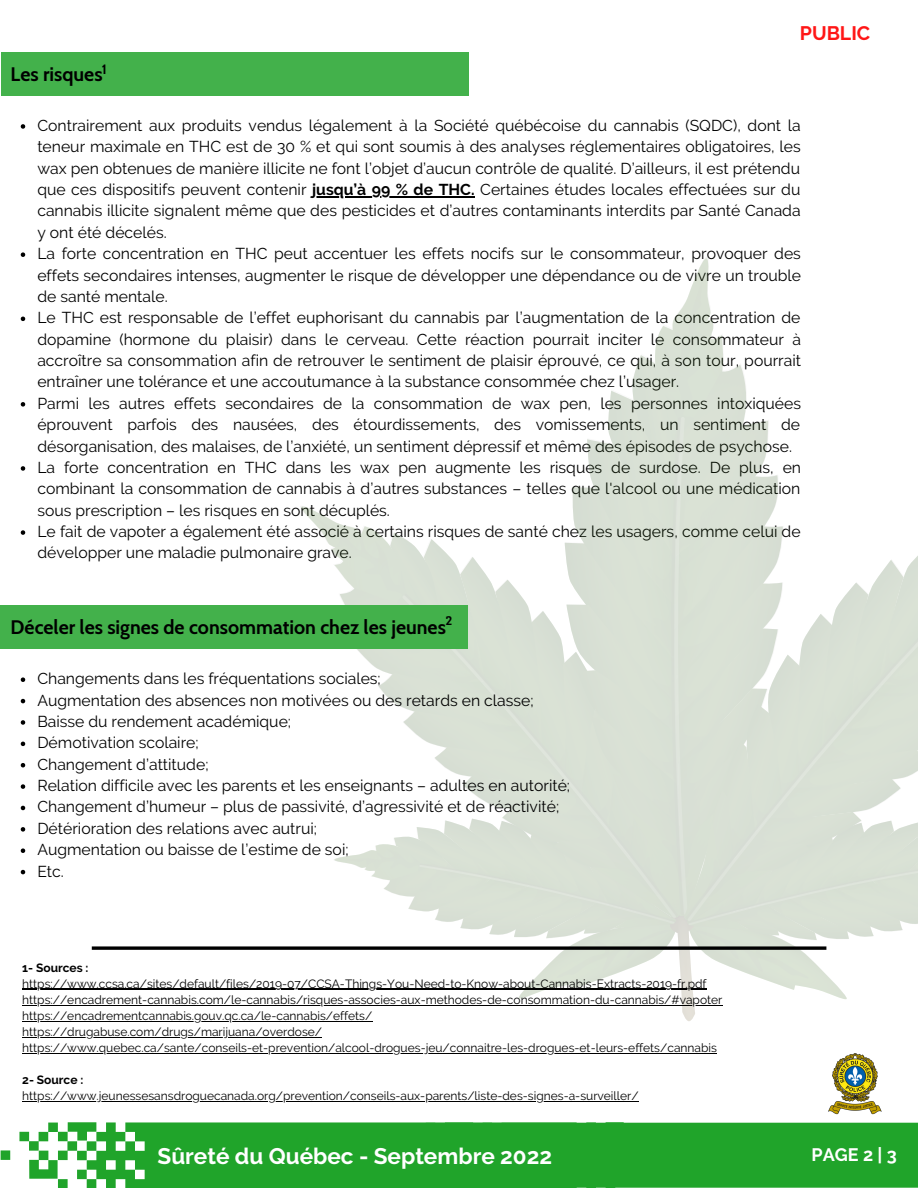
<style>
.page{position:relative;width:918px;height:1188px;background:#fff}
.page>*{position:absolute;margin:0;border:0;box-sizing:border-box;transform-origin:0 0}
.t1{font:700 22.5px "Raleway";color:#fff}
.t2{font:700 19.5px "Cabin";color:#000}
.t3{font:700 19.5px "Raleway";color:#ff1616}
.t4{font:700 18px "Raleway";color:#fff}
.t5{font:15.75px/21.3px "Raleway";color:#000}
.t6{font:700 13.5px "Cabin";color:#000}
.t7{font:13.5px "Bree Serif";color:#000}
.t8{font:12px/16px "Raleway";color:#000}
.t9{font:700 12px "Raleway";color:#000}
.s1{font-weight:700}
</style>
<div class="page">
<div style="left:1px;top:1150px;width:9px;height:10px;background:#20a42a"></div>
<svg style="left:19px;top:1122px;width:899px;height:66px;background:#31ab3a"></svg>
<div style="left:58px;top:1132px;width:10px;height:9px;background:#20a42a"></div>
<div style="left:87px;top:1141px;width:9px;height:10px;background:#20a42a"></div>
<div style="left:87px;top:1179px;width:9px;height:9px;background:#20a42a"></div>
<div style="left:1px;top:52px;width:468px;height:44px;background:#43b14b"></div>
<svg style="left:21px;top:124px;width:4px;height:5px"></svg>
<hr style="left:312px;top:196px;width:163px;height:1px;background:#000">
<svg style="left:21px;top:252px;width:4px;height:5px"></svg>
<svg style="left:21px;top:317px;width:4px;height:4px"></svg>
<svg style="left:21px;top:402px;width:4px;height:5px"></svg>
<svg style="left:21px;top:466px;width:4px;height:5px"></svg>
<svg style="left:21px;top:530px;width:4px;height:5px"></svg>
<svg style="left:291px;top:258px;width:556px;height:763px"></svg>
<svg style="left:614px;top:429px;width:304px;height:549px;fill:#d9e1d5"></svg>
<div style="left:0;top:605px;width:468px;height:44px;background:#43b14b"></div>
<svg style="left:21px;top:677px;width:4px;height:5px"></svg>
<svg style="left:21px;top:699px;width:4px;height:4px"></svg>
<svg style="left:21px;top:720px;width:4px;height:5px"></svg>
<svg style="left:21px;top:742px;width:4px;height:4px"></svg>
<svg style="left:21px;top:763px;width:4px;height:4px"></svg>
<svg style="left:21px;top:784px;width:4px;height:5px"></svg>
<svg style="left:21px;top:806px;width:4px;height:4px"></svg>
<svg style="left:21px;top:827px;width:4px;height:5px"></svg>
<svg style="left:21px;top:848px;width:4px;height:5px"></svg>
<svg style="left:21px;top:870px;width:4px;height:4px"></svg>
<img style="left:828px;top:1053px;width:54px;height:62px">
<hr style="left:22px;top:989px;width:685px;height:1px;background:#000">
<hr style="left:22px;top:1005px;width:700px;height:1px;background:#000">
<hr style="left:22px;top:1021px;width:350px;height:1px;background:#000">
<hr style="left:22px;top:1037px;width:300px;height:1px;background:#000">
<hr style="left:22px;top:1053px;width:695px;height:1px;background:#000">
<hr style="left:22px;top:1101px;width:617px;height:1px;background:#000">
<svg style="left:92px;top:946px;width:734px;height:4px;background:#252625"></svg>
<p class="t3" style="left:800px;top:21px;width:72px">PUBLIC</p>
<p class="t6" style="left:102px;top:61px;width:6px">1</p>
<p class="t2" style="left:11px;top:62px;width:93px">Les risques</p>
<p class="t5" style="left:37px;top:115px;width:765px">Contrairement aux produits vendus légalement à la Société québécoise du cannabis (SQDC), dont la teneur maximale en THC est de 30 % et qui sont soumis à des analyses réglementaires obligatoires, les wax pen obtenues de manière illicite ne font l’objet d’aucun contrôle de qualité. D’ailleurs, il est prétendu que ces dispositifs peuvent contenir <span class="s1">jusqu’à 99 % de THC.</span> Certaines études locales effectuées sur du cannabis illicite signalent même que des pesticides et d’autres contaminants interdits par Santé Canada y ont été décelés.<br>La forte concentration en THC peut accentuer les effets nocifs sur le consommateur, provoquer des effets secondaires intenses, augmenter le risque de développer une dépendance ou de vivre un trouble de santé mentale.<br>Le THC est responsable de l’effet euphorisant du cannabis par l’augmentation de la concentration de dopamine (hormone du plaisir) dans le cerveau. Cette réaction pourrait inciter le consommateur à accroître sa consommation afin de retrouver le sentiment de plaisir éprouvé, ce qui, à son tour, pourrait entraîner une tolérance et une accoutumance à la substance consommée chez l’usager.<br>Parmi les autres effets secondaires de la consommation de wax pen, les personnes intoxiquées éprouvent parfois des nausées, des étourdissements, des vomissements, un sentiment de désorganisation, des malaises, de l’anxiété, un sentiment dépressif et même des épisodes de psychose.<br>La forte concentration en THC dans les wax pen augmente les risques de surdose. De plus, en combinant la consommation de cannabis à d’autres substances – telles que l'alcool ou une médication sous prescription – les risques en sont décuplés.<br>Le fait de vapoter a également été associé à certains risques de santé chez les usagers, comme celui de développer une maladie pulmonaire grave.</p>
<p class="t7" style="left:445px;top:610px;width:8px">2</p>
<p class="t2" style="left:11px;top:615px;width:437px">Déceler les signes de consommation chez les jeunes</p>
<p class="t5" style="left:37px;top:668px;width:534px">Changements dans les fréquentations sociales;<br>Augmentation des absences non motivées ou des retards en classe; Baisse du rendement académique;<br>Démotivation scolaire;<br>Changement d’attitude;<br>Relation difficile avec les parents et les enseignants – adultes en autorité; Changement d’humeur – plus de passivité, d’agressivité et de réactivité; Détérioration des relations avec autrui;<br>Augmentation ou baisse de l’estime de soi;<br>Etc.</p>
<p class="t9" style="left:22px;top:961px;width:68px">1- Sources :</p>
<p class="t8" style="left:22px;top:976px;width:702px">https://www.ccsa.ca/sites/default/files/2019-07/CCSA-Things-You-Need-to-Know-about-Cannabis-Extracts-2019-fr.pdf https://encadrement-cannabis.com/le-cannabis/risques-associes-aux-methodes-de-consommation-du-cannabis/#vapoter https://encadrementcannabis.gouv.qc.ca/le-cannabis/effets/<br>https://drugabuse.com/drugs/marijuana/overdose/ https://www.quebec.ca/sante/conseils-et-prevention/alcool-drogues-jeu/connaitre-les-drogues-et-leurs-effets/cannabis</p>
<p class="t9" style="left:22px;top:1073px;width:63px">2- Source :</p>
<p class="t8" style="left:22px;top:1088px;width:618px">https://www.jeunessesansdroguecanada.org/prevention/conseils-aux-parents/liste-des-signes-a-surveiller/</p>
<h1 class="t1" style="left:158px;top:1142px;width:396px">Sûreté du Québec - Septembre 2022</h1>
<p class="t4" style="left:812px;top:1144px;width:87px">PAGE 2 | 3</p>
</div>
